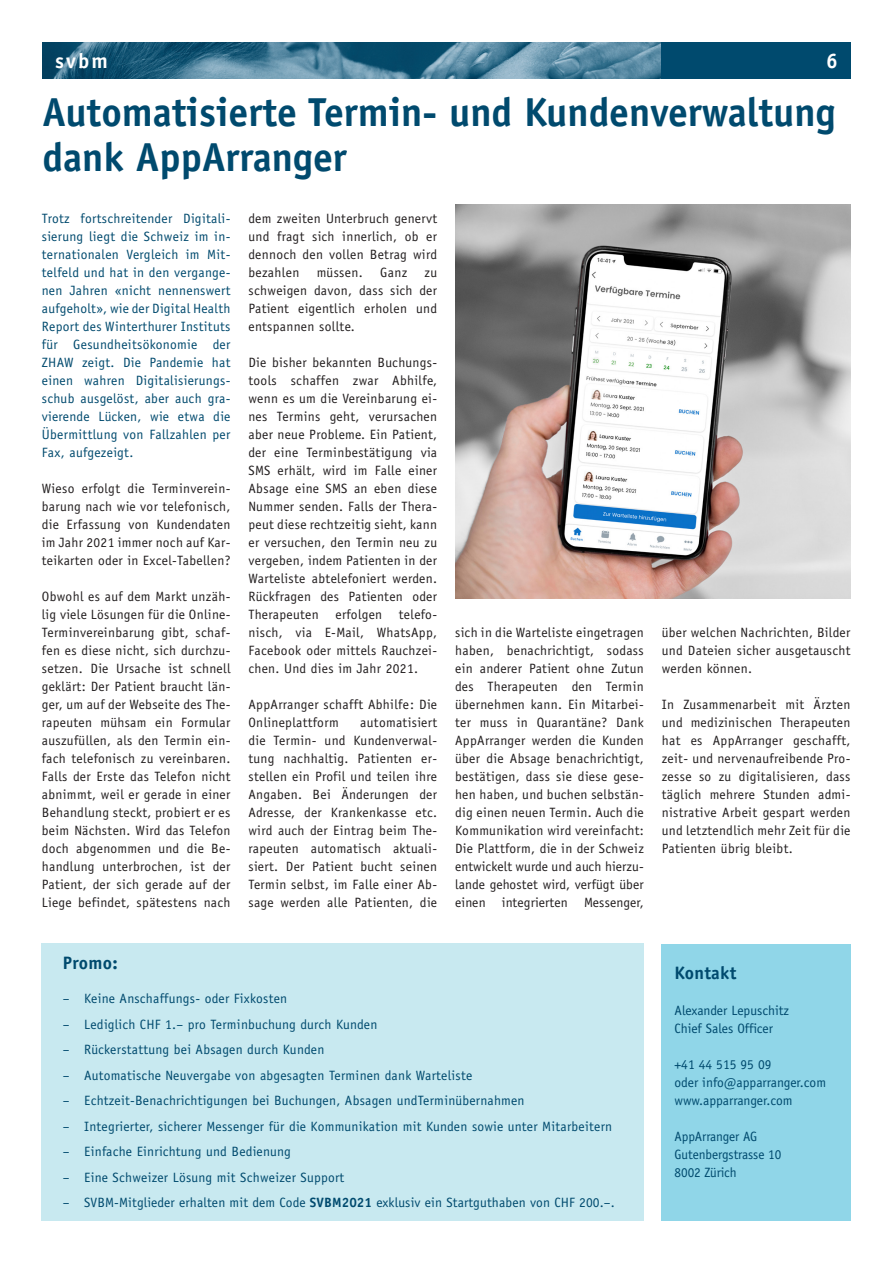
<style>
.page{position:relative;width:893px;height:1263px;background:#fff}
.page>*{position:absolute;margin:0;border:0;box-sizing:border-box;transform-origin:0 0}
.Titel{font:700 40.5px/45px "Officina Sans Std";color:#004a6e}
.t1{font:700 21px "Officina Sans Std";color:#fff}
.ServiceBox_Titel{font:700 18px "Officina Sans Std";letter-spacing:.015em;color:#004a6e}
.Lauftext{font:13.5px/18px "Officina Sans Std";letter-spacing:.025em;color:#231f20;text-align:justify}
.Lauftext-2{font:13.5px/18px "Officina Sans Std";letter-spacing:.02em;color:#004a6e;text-align:justify}
.Lauftext-3{font:13.5px "Officina Sans Std";color:#004a6e}
.Lauftext-4{font:13.5px "Officina Sans Std";letter-spacing:-.005em;color:#004a6e}
.s1{font-weight:700}
</style>
<div class="page">
<img style="left:43px;top:43px;width:618px;height:36px">
<div style="left:661px;top:43px;width:189px;height:36px;background:#004a6e"></div>
<img style="left:456px;top:205px;width:394px;height:393px">
<div style="left:42px;top:943px;width:602px;height:277px;background:#c8e9f0"></div>
<div style="left:662px;top:944px;width:189px;height:276px;background:#90d6e8"></div>
<h2 class="t1" style="left:55px;top:47px;width:54px">svbm</h2>
<h2 class="t1" style="left:826px;top:47px;width:13px">6</h2>
<p class="Titel" style="left:43px;top:89px;width:795px">Automatisierte Termin- und Kundenverwaltung dank AppArranger</p>
<p class="Lauftext-2" style="left:42px;top:209px;width:190px">Trotz fortschreitender Digitali&shy;sierung liegt die Schweiz im in&shy;ternationalen Vergleich im Mit&shy;telfeld und hat in den vergange&shy;nen Jahren «nicht nennenswert aufgeholt», wie der Digital Health Report des Winterthurer Instituts für Gesundheitsökonomie der ZHAW zeigt. Die Pandemie hat einen wahren Digitalisierungs&shy;schub ausgelöst, aber auch gra&shy;vierende Lücken, wie etwa die Übermittlung von Fallzahlen per Fax, aufgezeigt.</p>
<p class="Lauftext" style="left:42px;top:479px;width:190px">Wieso erfolgt die Terminverein&shy;barung nach wie vor telefonisch, die Erfassung von Kundendaten im Jahr 2021 immer noch auf Kar&shy;teikarten oder in Excel-Tabellen?</p>
<p class="Lauftext" style="left:42px;top:587px;width:190px">Obwohl es auf dem Markt unzäh&shy;lig viele Lösungen für die Online-Terminvereinbarung gibt, schaf&shy;fen es diese nicht, sich durchzu&shy;setzen. Die Ursache ist schnell geklärt: Der Patient braucht län&shy;ger, um auf der Webseite des The&shy;rapeuten mühsam ein Formular auszufüllen, als den Termin ein&shy;fach telefonisch zu vereinbaren.<br>Falls der Erste das Telefon nicht abnimmt, weil er gerade in einer Behandlung steckt, probiert er es beim Nächsten. Wird das Telefon doch abgenommen und die Be&shy;handlung unterbrochen, ist der Patient, der sich gerade auf der Liege befindet, spätestens nach</p>
<p class="Lauftext" style="left:248px;top:209px;width:190px">dem zweiten Unterbruch genervt und fragt sich innerlich, ob er dennoch den vollen Betrag wird bezahlen</p>
<p class="Lauftext" style="left:317px;top:263px;width:48px">müssen.</p>
<p class="Lauftext" style="left:380px;top:263px;width:29px">Ganz</p>
<p class="Lauftext" style="left:248px;top:263px;width:190px;text-indent:176px">zu schweigen davon, dass sich der Patient eigentlich erholen und entspannen sollte.</p>
<p class="Lauftext" style="left:248px;top:353px;width:190px">Die bisher bekannten Buchungs&shy;tools schaffen zwar Abhilfe, wenn es um die Vereinbarung ei&shy;nes Termins geht, verursachen aber neue Probleme. Ein Patient, der eine Terminbestätigung via SMS erhält, wird im Falle einer Absage eine SMS an eben diese Nummer senden. Falls der Thera&shy;peut diese rechtzeitig sieht, kann er versuchen, den Termin neu zu vergeben, indem Patienten in der Warteliste abtelefoniert werden.<br>Rückfragen des Patienten oder Therapeuten erfolgen telefo&shy;nisch, via E-Mail, WhatsApp, Facebook oder mittels Rauchzei&shy;chen. Und dies im Jahr 2021.</p>
<p class="Lauftext" style="left:248px;top:695px;width:190px">AppArranger schafft Abhilfe: Die<br>Onlineplattform</p>
<p class="Lauftext" style="left:455px;top:623px;width:190px">sich in die Warteliste eingetragen haben, benachrichtigt, sodass ein anderer Patient ohne Zutun des Therapeuten den Termin übernehmen kann. Ein Mitarbei&shy;ter muss in Quarantäne? Dank AppArranger werden die Kunden über die Absage benachrichtigt, bestätigen, dass sie diese gese&shy;hen haben, und buchen selbstän&shy;dig einen neuen Termin. Auch die Kommunikation wird vereinfacht:<br>Die Plattform, die in der Schweiz entwickelt wurde und auch hierzu&shy;lande gehostet wird, verfügt über einen integrierten Messenger,</p>
<p class="Lauftext" style="left:662px;top:623px;width:190px">über welchen Nachrichten, Bilder und Dateien sicher ausgetauscht werden können.</p>
<p class="Lauftext" style="left:662px;top:695px;width:190px">In Zusammenarbeit mit Ärzten und medizinischen Therapeuten hat es AppArranger geschafft, zeit- und nervenaufreibende Pro&shy;zesse so zu digitalisieren, dass täglich mehrere Stunden admi&shy;nistrative Arbeit gespart werden und letztendlich mehr Zeit für die Patienten übrig bleibt.</p>
<p class="Lauftext" style="left:248px;top:713px;width:190px;text-indent:112px">automatisiert die Termin- und Kundenverwal&shy;tung nachhaltig. Patienten er&shy;stellen ein Profil und teilen ihre Angaben. Bei Änderungen der Adresse, der Krankenkasse etc. wird auch der Eintrag beim The&shy;rapeuten automatisch aktuali&shy;siert. Der Patient bucht seinen Termin selbst, im Falle einer Ab&shy;sage werden alle Patienten, die</p>
<p class="ServiceBox_Titel" style="left:63px;top:952px;width:56px">Promo:</p>
<p class="Lauftext-2" style="left:63px;top:989px;width:226px">– Keine Anschaffungs- oder Fixkosten</p>
<p class="Lauftext-2" style="left:63px;top:1015px;width:316px">– Lediglich CHF 1.– pro Terminbuchung durch Kunden</p>
<p class="Lauftext-2" style="left:63px;top:1040px;width:263px">– Rückerstattung bei Absagen durch Kunden</p>
<p class="Lauftext-2" style="left:63px;top:1066px;width:411px">– Automatische Neuvergabe von abgesagten Terminen dank Warteliste</p>
<p class="Lauftext-2" style="left:63px;top:1091px;width:463px">– Echtzeit-Benachrichtigungen bei Buchungen, Absagen undTerminübernahmen</p>
<p class="Lauftext-2" style="left:63px;top:1117px;width:551px">– Integrierter, sicherer Messenger für die Kommunikation mit Kunden sowie unter Mitarbeitern</p>
<p class="Lauftext-2" style="left:63px;top:1142px;width:230px">– Einfache Einrichtung und Bedienung</p>
<p class="Lauftext-2" style="left:63px;top:1168px;width:283px">– Eine Schweizer Lösung mit Schweizer Support</p>
<p class="Lauftext-2" style="left:63px;top:1193px;width:553px">– SVBM-Mitglieder erhalten mit dem Code <span class="s1">SVBM2021</span> exklusiv ein Startguthaben von CHF 200.–.</p>
<p class="ServiceBox_Titel" style="left:675px;top:961px;width:63px">Kontakt</p>
<p class="Lauftext-3" style="left:675px;top:1002px;width:116px">Alexander Lepuschitz</p>
<p class="Lauftext-3" style="left:675px;top:1020px;width:100px">Chief Sales Officer</p>
<p class="Lauftext-3" style="left:675px;top:1056px;width:98px">+41 44 515 95 09</p>
<p class="Lauftext-3" style="left:675px;top:1074px;width:153px">oder info@apparranger.com</p>
<p class="Lauftext-3" style="left:675px;top:1092px;width:120px">www.apparranger.com</p>
<p class="Lauftext-4" style="left:675px;top:1128px;width:84px">AppArranger AG</p>
<p class="Lauftext-4" style="left:675px;top:1146px;width:108px">Gutenbergstrasse 10</p>
<p class="Lauftext-4" style="left:675px;top:1164px;width:64px">8002 Zürich</p>
</div>
